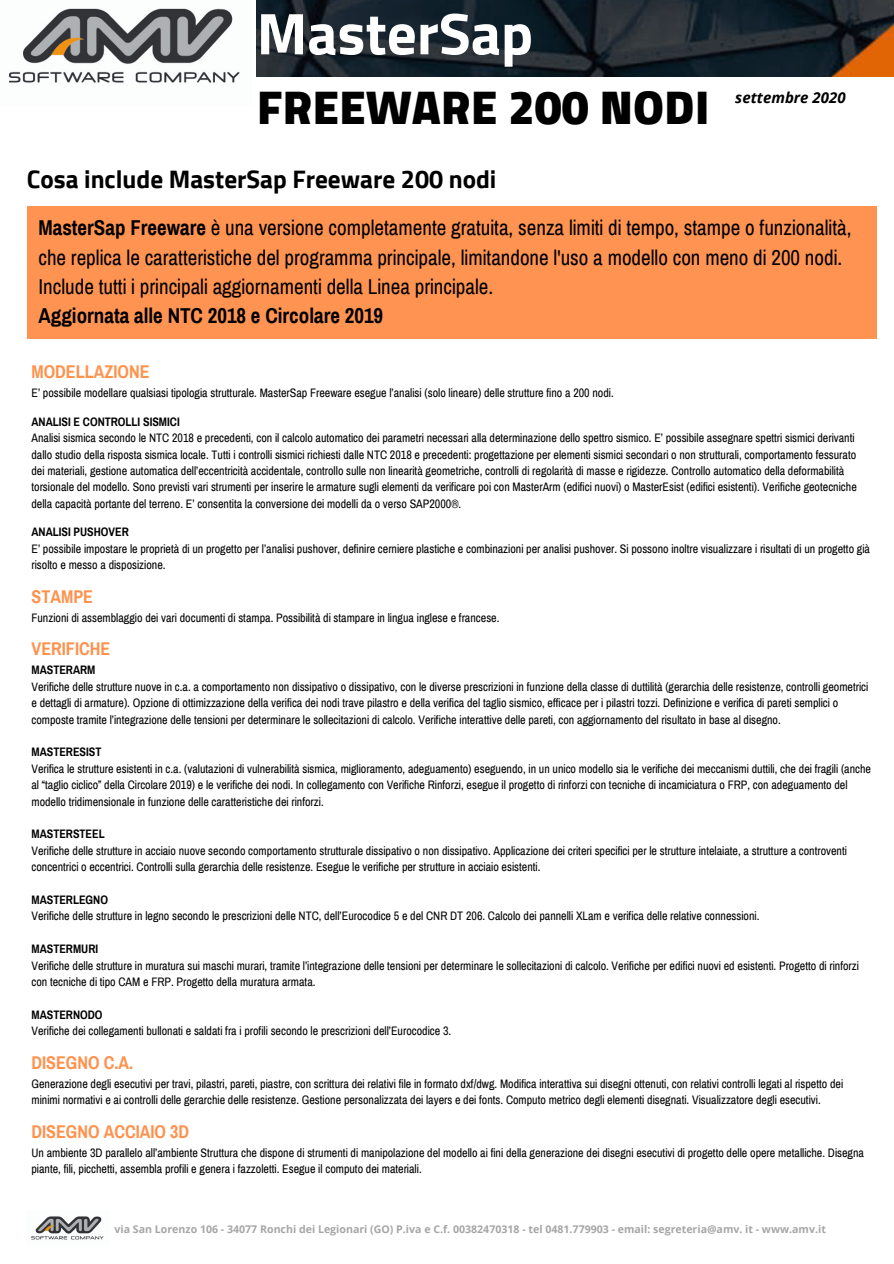
<style>
.page{position:relative;width:894px;height:1264px;background:#fff}
.page>*{position:absolute;margin:0;border:0;box-sizing:border-box;transform-origin:0 0}
.t1{font:700 58.95px "Cairo";color:#fff}
.t2{font:900 48px "Cairo";color:#000}
.t3{font:700 25.2px "Cairo";color:#000}
.t4{font:21px/29.1px "Archivo Narrow";color:#000}
.t5{font:700 21px "Archivo Narrow";color:#000}
.t6{font:700 18px "Archivo Narrow";color:#ff914d}
.t7{font:italic 700 15px "Open Sans";color:#000}
.t8{font:12px/16.4px "Archivo Narrow";color:#000}
.t9{font:700 12px "Archivo Narrow";color:#000}
.t10{font:700 10.65px "Open Sans";color:#a6a6a6}
.s1{font-weight:700}
</style>
<div class="page">
<img style="left:9px;top:8px;width:231px;height:75px">
<img style="left:257px;top:0;width:636px;height:77px">
<div style="left:27px;top:206px;width:849px;height:133px;background:#ff914d"></div>
<img style="left:31px;top:1216px;width:73px;height:24px">
<h1 class="t1" style="left:257px;top:-1px;width:278px">MasterSap</h1>
<h2 class="t2" style="left:257px;top:79px;width:454px">FREEWARE 200 NODI</h2>
<p class="t7" style="left:735px;top:87px;width:112px">settembre 2020</p>
<h3 class="t3" style="left:27px;top:165px;width:471px">Cosa include MasterSap Freeware 200 nodi</h3>
<p class="t4" style="left:38px;top:214px;width:814px"><span class="s1">MasterSap Freeware</span> è una versione completamente gratuita, senza limiti di tempo, stampe o funzionalità, che replica le caratteristiche del programma principale, limitandone l'uso a modello con meno di 200 nodi.<br>Include tutti i principali aggiornamenti della Linea principale.</p>
<h3 class="t5" style="left:38px;top:304px;width:346px">Aggiornata alle NTC 2018 e Circolare 2019</h3>
<h3 class="t6" style="left:31px;top:362px;width:120px">MODELLAZIONE</h3>
<p class="t8" style="left:31px;top:385px;width:583px">E’ possibile modellare qualsiasi tipologia strutturale. MasterSap Freeware esegue l’analisi (solo lineare) delle strutture fino a 200 nodi.</p>
<p class="t9" style="left:31px;top:415px;width:150px">ANALISI E CONTROLLI SISMICI</p>
<p class="t8" style="left:31px;top:430px;width:826px">Analisi sismica secondo le NTC 2018 e precedenti, con il calcolo automatico dei parametri necessari alla determinazione dello spettro sismico. E’ possibile assegnare spettri sismici derivanti dallo studio della risposta sismica locale. Tutti i controlli sismici richiesti dalle NTC 2018 e precedenti: progettazione per elementi sismici secondari o non strutturali, comportamento fessurato dei materiali, gestione automatica dell’eccentricità accidentale, controllo sulle non linearità geometriche, controlli di regolarità di masse e rigidezze. Controllo automatico della deformabilità torsionale del modello. Sono previsti vari strumenti per inserire le armature sugli elementi da verificare poi con MasterArm (edifici nuovi) o MasterEsist (edifici esistenti). Verifiche geotecniche della capacità portante del terreno. E’ consentita la conversione dei modelli da o verso SAP2000®.</p>
<p class="t9" style="left:31px;top:526px;width:99px">ANALISI PUSHOVER</p>
<p class="t8" style="left:31px;top:540px;width:839px">E’ possibile impostare le proprietà di un progetto per l’analisi pushover, definire cerniere plastiche e combinazioni per analisi pushover. Si possono inoltre visualizzare i risultati di un progetto già risolto e messo a disposizione.</p>
<h3 class="t6" style="left:31px;top:587px;width:63px">STAMPE</h3>
<p class="t8" style="left:31px;top:609px;width:469px">Funzioni di assemblaggio dei vari documenti di stampa. Possibilità di stampare in lingua inglese e francese.</p>
<h3 class="t6" style="left:31px;top:639px;width:80px">VERIFICHE</h3>
<p class="t9" style="left:31px;top:664px;width:65px">MASTERARM</p>
<p class="t8" style="left:31px;top:678px;width:838px">Verifiche delle strutture nuove in c.a. a comportamento non dissipativo o dissipativo, con le diverse prescrizioni in funzione della classe di duttilità (gerarchia delle resistenze, controlli geometrici e dettagli di armature). Opzione di ottimizzazione della verifica dei nodi trave pilastro e della verifica del taglio sismico, efficace per i pilastri tozzi. Definizione e verifica di pareti semplici o composte tramite l’integrazione delle tensioni per determinare le sollecitazioni di calcolo. Verifiche interattive delle pareti, con aggiornamento del risultato in base al disegno.</p>
<p class="t9" style="left:31px;top:746px;width:71px">MASTERESIST</p>
<p class="t8" style="left:31px;top:760px;width:840px">Verifica le strutture esistenti in c.a. (valutazioni di vulnerabilità sismica, miglioramento, adeguamento) eseguendo, in un unico modello sia le verifiche dei meccanismi duttili, che dei fragili (anche al “taglio ciclico” della Circolare 2019) e le verifiche dei nodi. In collegamento con Verifiche Rinforzi, esegue il progetto di rinforzi con tecniche di incamiciatura o FRP, con adeguamento del modello tridimensionale in funzione delle caratteristiche dei rinforzi.</p>
<p class="t9" style="left:31px;top:828px;width:75px">MASTERSTEEL</p>
<p class="t8" style="left:31px;top:842px;width:816px">Verifiche delle strutture in acciaio nuove secondo comportamento strutturale dissipativo o non dissipativo. Applicazione dei criteri specifici per le strutture intelaiate, a strutture a controventi concentrici o eccentrici. Controlli sulla gerarchia delle resistenze. Esegue le verifiche per strutture in acciaio esistenti.</p>
<p class="t9" style="left:31px;top:893px;width:78px">MASTERLEGNO</p>
<p class="t8" style="left:31px;top:908px;width:729px">Verifiche delle strutture in legno secondo le prescrizioni delle NTC, dell’Eurocodice 5 e del CNR DT 206. Calcolo dei pannelli XLam e verifica delle relative connessioni.</p>
<p class="t9" style="left:31px;top:942px;width:68px">MASTERMURI</p>
<p class="t8" style="left:31px;top:957px;width:828px">Verifiche delle strutture in muratura sui maschi murari, tramite l’integrazione delle tensioni per determinare le sollecitazioni di calcolo. Verifiche per edifici nuovi ed esistenti. Progetto di rinforzi con tecniche di tipo CAM e FRP. Progetto della muratura armata.</p>
<p class="t9" style="left:31px;top:1008px;width:73px">MASTERNODO</p>
<p class="t8" style="left:31px;top:1023px;width:421px">Verifiche dei collegamenti bullonati e saldati fra i profili secondo le prescrizioni dell’Eurocodice 3.</p>
<h3 class="t6" style="left:31px;top:1053px;width:103px">DISEGNO C.A.</h3>
<p class="t8" style="left:31px;top:1075px;width:813px">Generazione degli esecutivi per travi, pilastri, pareti, piastre, con scrittura dei relativi file in formato dxf/dwg. Modifica interattiva sui disegni ottenuti, con relativi controlli legati al rispetto dei minimi normativi e ai controlli delle gerarchie delle resistenze. Gestione personalizzata dei layers e dei fonts. Computo metrico degli elementi disegnati. Visualizzatore degli esecutivi.</p>
<h3 class="t6" style="left:31px;top:1122px;width:159px">DISEGNO ACCIAIO 3D</h3>
<p class="t8" style="left:31px;top:1144px;width:833px">Un ambiente 3D parallelo all’ambiente Struttura che dispone di strumenti di manipolazione del modello ai fini della generazione dei disegni esecutivi di progetto delle opere metalliche. Disegna piante, fili, picchetti, assembla profili e genera i fazzoletti. Esegue il computo dei materiali.</p>
<p class="t10" style="left:114px;top:1221px;width:712px">via San Lorenzo 106 - 34077 Ronchi dei Legionari (GO) P.iva e C.f. 00382470318 - tel 0481.779903 - email: segreteria@amv. it - www.amv.it</p>
</div>
